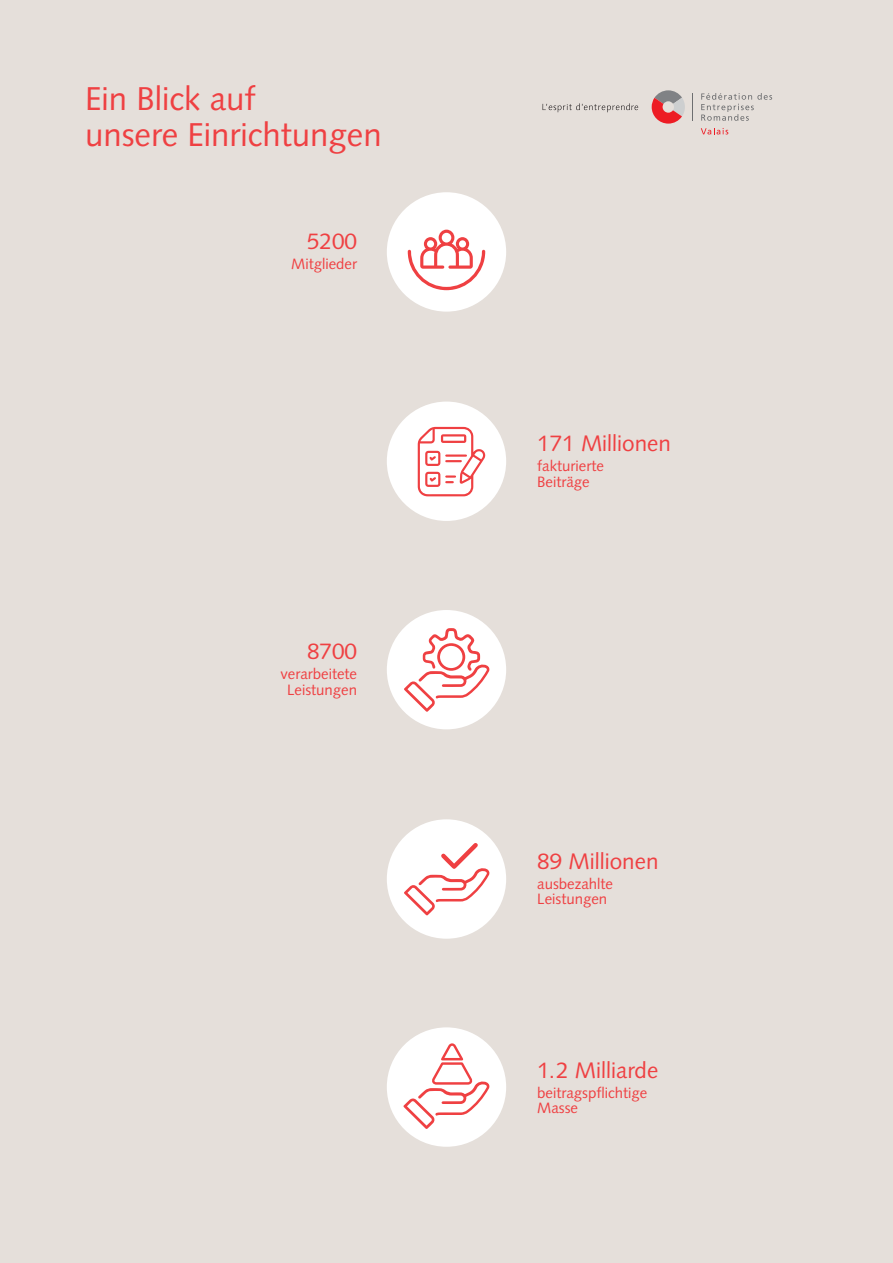
<style>
.page{position:relative;width:893px;height:1263px;background:#e5dfda}
.page>*{position:absolute;margin:0;border:0;box-sizing:border-box;transform-origin:0 0}
.t1{font:33px/36px "Syntax LT Std";color:#ef4042}
.t2{font:22.5px "Syntax LT Std";color:#ef4042}
.t3{font:15px/15.8px "Syntax LT Std";color:#ef4042}
</style>
<div class="page">
<svg style="left:542px;top:103px;width:96px;height:9px"></svg>
<svg style="left:652px;top:90px;width:33px;height:34px"></svg>
<svg style="left:701px;top:128px;width:27px;height:6px"></svg>
<svg style="left:701px;top:93px;width:71px;height:28px"></svg>
<svg style="left:692px;top:93px;width:1px;height:28px"></svg>
<div style="left:387px;top:192px;width:119px;height:120px;background:#fff;border-radius:50%"></div>
<div style="left:387px;top:402px;width:119px;height:119px;background:#fff;border-radius:50%"></div>
<div style="left:387px;top:610px;width:119px;height:119px;background:#fff;border-radius:50%"></div>
<div style="left:387px;top:819px;width:119px;height:120px;background:#fff;border-radius:50%"></div>
<svg style="left:408px;top:230px;width:77px;height:60px"></svg>
<svg style="left:418px;top:427px;width:68px;height:69px"></svg>
<svg style="left:404px;top:628px;width:86px;height:84px"></svg>
<svg style="left:404px;top:843px;width:86px;height:73px"></svg>
<div style="left:387px;top:1027px;width:119px;height:120px;background:#fff;border-radius:50%"></div>
<svg style="left:404px;top:1043px;width:86px;height:86px"></svg>
<h1 class="t1" style="left:85px;top:82px;width:298px">Ein Blick auf<br>unsere Einrichtungen</h1>
<h2 class="t2" style="left:307px;top:231px;width:52px">5200</h2>
<p class="t3" style="left:291px;top:257px;width:67px">Mitglieder</p>
<h2 class="t2" style="left:307px;top:641px;width:52px">8700</h2>
<p class="t3" style="left:280px;top:667px;width:78px;text-align:center">verarbeitete<br>Leistungen</p>
<h2 class="t2" style="left:537px;top:432px;width:135px">171 Millionen</h2>
<p class="t3" style="left:537px;top:459px;width:68px">fakturierte<br>Beiträge</p>
<h2 class="t2" style="left:537px;top:850px;width:123px">89 Millionen</h2>
<p class="t3" style="left:537px;top:876px;width:77px">ausbezahlte<br>Leistungen</p>
<h2 class="t2" style="left:537px;top:1059px;width:123px">1. 2 Milliarde</h2>
<p class="t3" style="left:537px;top:1085px;width:112px">beitragspflichtige<br>Masse</p>
</div>
